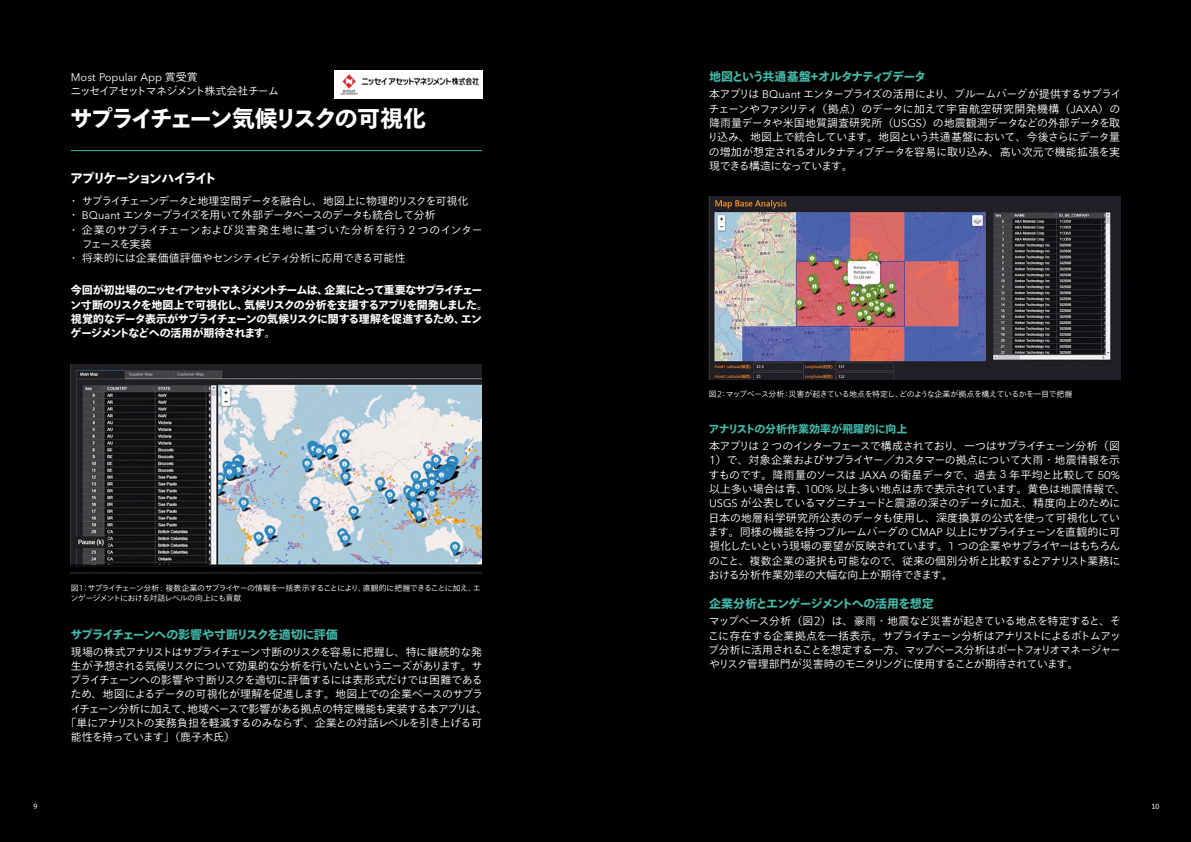
<style>
.page{position:relative;width:1191px;height:842px;background:#000}
.page>*{position:absolute;margin:0;border:0;box-sizing:border-box;transform-origin:0 0}
.t1{font:800 23px "Tazugane Gothic Std N";letter-spacing:-.12em;color:#fff}
.t2{font:800 13px "Tazugane Gothic Std N";letter-spacing:-.14em;color:#fff}
.t3{font:800 12px "Tazugane Gothic Std N";letter-spacing:-.06em;color:#43b9aa}
.t4{font:800 12px "Tazugane Gothic Std N";letter-spacing:-.085em;color:#43b9aa}
.t5{font:300 11px/14.3px "Tazugane Gothic Std N";letter-spacing:-.045em;color:#fff}
.t6{font:800 11px/14.3px "Tazugane Gothic Std N";letter-spacing:-.075em;color:#fff}
.t7{font:300 11px "Tazugane Gothic Std N";letter-spacing:-.09em;color:#fff}
.t8{font:300 11px/16.9px "Tazugane Gothic Std N";letter-spacing:-.095em;color:#fff}
.t9{font:300 11px "Tazugane Gothic Std N";letter-spacing:-.065em;color:#fff}
.t10{font:300 11px "Tazugane Gothic Std N";letter-spacing:-.025em;color:#fff}
.t11{font:300 11px "Tazugane Gothic Std N";letter-spacing:.015em;color:#fff}
.t12{font:11px "Avenir Next M For BBG";color:#fff}
.t13{font:300 11px "Tazugane Gothic Std N";letter-spacing:-.13em;color:#fff}
.t14{font:300 8px/10.4px "Tazugane Gothic Std N";letter-spacing:-.07em;color:#fff}
.t15{font:7px "Bloomberg Prop Unicode I";color:#fff}
.s1{font-family:"Tazugane Gothic Std N";font-weight:300}
.s2{font-family:"Avenir Next M For BBG";font-weight:400}
.s3{font-weight:800;color:#43b9aa}
</style>
<div class="page">
<img style="left:709px;top:197px;width:411px;height:183px">
<img style="left:71px;top:365px;width:410px;height:208px">
<hr style="left:71px;top:150px;width:411px;height:1px;background:#43b9aa">
<img style="left:334px;top:71px;width:148px;height:28px">
<p class="t12" style="left:71px;top:70px;width:129px">Most Popular App <span class="s1">賞受賞</span></p>
<p class="t7" style="left:70px;top:83px;width:210px">ニッセイアセットマネジメント株式会社チーム</p>
<h1 class="t1" style="left:70px;top:105px;width:358px">サプライチェーン気候リスクの可視化</h1>
<p class="t2" style="left:70px;top:171px;width:148px">アプリケーションハイライト</p>
<p class="t7" style="left:68px;top:193px;width:402px">・サプライチェーンデータと地理空間データを融合し、地図上に物理的リスクを可視化</p>
<p class="t7" style="left:68px;top:208px;width:369px">・ <span class="s2">BQuant</span> エンタープライズを用いて外部データベースのデータも統合して分析</p>
<p class="t11" style="left:68px;top:222px;width:416px">・企業のサプライチェーンおよび災害発生地に基づいた分析を行う<span class="s2">2</span> つのインター</p>
<p class="t13" style="left:82px;top:236px;width:71px">フェースを実装</p>
<p class="t5" style="left:68px;top:251px;width:339px">・将来的には企業価値評価やセンシティビティ分析に応用できる可能性</p>
<p class="t6" style="left:70px;top:283px;width:419px">今回が初出場のニッセイアセットマネジメントチームは、企業にとって重要なサプライチェーン寸断のリスクを地図上で可視化し、気候リスクの分析を支援するアプリを開発しました。視覚的なデータ表示がサプライチェーンの気候リスクに関する理解を促進するため、エンゲージメントなどへの活用が期待されます。</p>
<p class="t14" style="left:70px;top:583px;width:412px">図<span class="s2">1</span>：サプライチェーン分析 <span class="s2">:</span> 複数企業のサプライヤーの情報を一括表示することにより、直観的に把握できることに加え、エンゲージメントにおける対話レベルの向上にも貢献</p>
<p class="t3" style="left:70px;top:627px;width:269px">サプライチェーンへの影響や寸断リスクを適切に評価</p>
<p class="t5" style="left:71px;top:645px;width:412px">現場の株式アナリストはサプライチェーン寸断のリスクを容易に把握し、特に継続的な発</p>
<p class="t5" style="left:71px;top:659px;width:413px">生が予想される気候リスクについて効果的な分析を行いたいというニーズがあります。サ</p>
<p class="t10" style="left:70px;top:673px;width:414px">プライチェーンへの影響や寸断リスクを適切に評価するには表形式だけでは困難である</p>
<p class="t5" style="left:71px;top:688px;width:414px">ため、地図によるデータの可視化が理解を促進します。地図上での企業ベースのサプラ</p>
<p class="t5" style="left:70px;top:702px;width:419px">イチェーン分析に加えて、地域ベースで影響がある拠点の特定機能も実装する本アプリは、</p>
<p class="t9" style="left:65px;top:715px;width:418px">「単にアナリストの実務負担を軽減するのみならず、企業との対話レベルを引き上げる可</p>
<p class="t5" style="left:71px;top:731px;width:166px">能性を持っています」（鹿子木氏）</p>
<p class="t4" style="left:709px;top:70px;width:219px">地図という共通基盤＋オルタナティブデータ</p>
<p class="t5" style="left:707px;top:88px;width:415px">本アプリは <span class="s2">BQuant</span> エンタープライズの活用により、ブルームバーグが提供するサプライチェーンやファシリティ（拠点）のデータに加えて宇宙航空研究開発機構（<span class="s2">JAXA</span>）の降雨量データや米国地質調査研究所（<span class="s2">USGS</span>）の地震観測データなどの外部データを取り込み、地図上で統合しています。地図という共通基盤において、今後さらにデータ量の増加が想定されるオルタナティブデータを容易に取り込み、高い次元で機能拡張を実現できる構造になっています。</p>
<p class="t14" style="left:709px;top:389px;width:365px">図２：マップベース分析：災害が起きている地点を特定し、どのような企業が拠点を構えているかを一目で把握</p>
<p class="t8" style="left:708px;top:421px;width:413px"><span class="s3">アナリストの分析作業効率が飛躍的に向上<br></span>本アプリは <span class="s2">2</span> つのインターフェースで構成されており、一つはサプライチェーン分析（図</p>
<p class="t5" style="left:707px;top:454px;width:420px">１）で、対象企業およびサプライヤー／カスタマーの拠点について大雨・地震情報を示すものです。降雨量のソースは <span class="s2">JAXA</span> の衛星データで、過去 <span class="s2">3</span> 年平均と比較して <span class="s2">50%</span>以上多い場合は青、<span class="s2">100%</span> 以上多い地点は赤で表示されています。黄色は地震情報で、<span class="s2">USGS</span> が公表しているマグニチュードと震源の深さのデータに加え、精度向上のために日本の地層科学研究所公表のデータも使用し、深度換算の公式を使って可視化しています。同様の機能を持つブルームバーグの <span class="s2">CMAP</span> 以上にサプライチェーンを直観的に可視化したいという現場の要望が反映されています。<span class="s2">1</span> つの企業やサプライヤーはもちろんのこと、複数企業の選択も可能なので、従来の個別分析と比較するとアナリスト業務における分析作業効率の大幅な向上が期待できます。</p>
<p class="t3" style="left:709px;top:597px;width:226px">企業分析とエンゲージメントへの活用を想定</p>
<p class="t5" style="left:708px;top:615px;width:414px;text-align:justify">マップベース分析（図２）は、豪雨・地震など災害が起きている地点を特定すると、そこに存在する企業拠点を一括表示。サプライチェーン分析はアナリストによるボトムアップ分析に活用されることを想定する一方、マップベース分析はポートフォリオマネージャーやリスク管理部門が災害時のモニタリングに使用することが期待されています。</p>
<p class="t15" style="left:33px;top:802px;width:5px">9</p>
<p class="t15" style="left:1151px;top:802px;width:9px">10</p>
</div>
